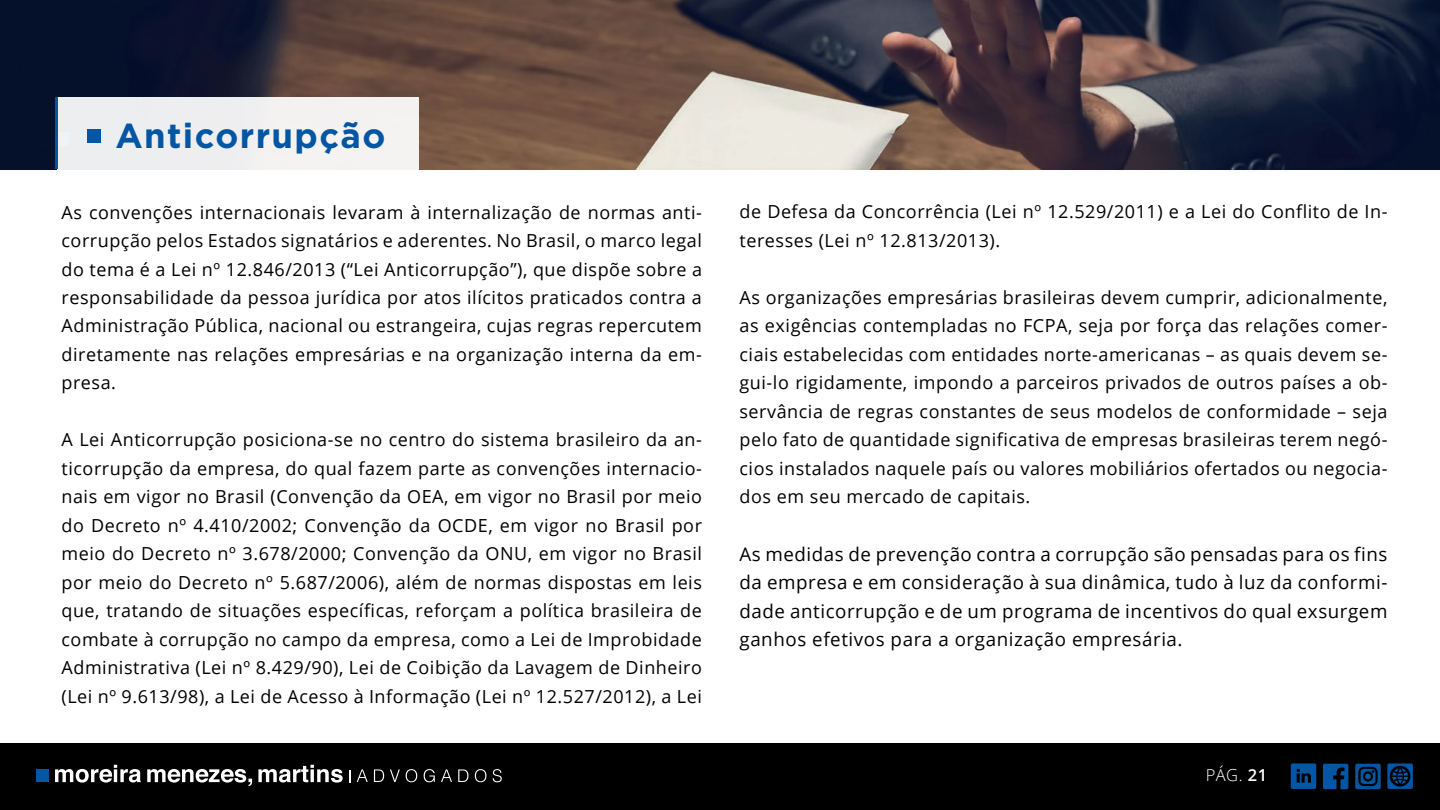
<style>
.page{position:relative;width:1440px;height:810px;background:#fff}
.page>*{position:absolute;margin:0;border:0;box-sizing:border-box;transform-origin:0 0}
.t1{font:700 34.65px "Gotham";letter-spacing:.04em;color:#0356a3}
.t2{font:18.75px/28.5px "Open Sans";letter-spacing:.03em;color:#000001;text-align:justify}
.t3{font:18px/28.5px "Open Sans";letter-spacing:.03em;color:#000001;text-align:justify}
</style>
<div class="page">
<div style="left:0;top:743px;width:1440px;height:67px;background:#000001"></div>
<div style="left:36px;top:769px;width:13px;height:13px;background:#0356a3"></div>
<svg style="left:55px;top:765px;width:86px;height:18px"></svg>
<svg style="left:147px;top:769px;width:105px;height:17px"></svg>
<svg style="left:258px;top:765px;width:85px;height:18px"></svg>
<svg style="left:357px;top:769px;width:11px;height:13px"></svg>
<svg style="left:374px;top:769px;width:10px;height:13px"></svg>
<svg style="left:390px;top:769px;width:10px;height:13px"></svg>
<svg style="left:406px;top:769px;width:11px;height:13px"></svg>
<svg style="left:424px;top:769px;width:11px;height:13px"></svg>
<svg style="left:441px;top:769px;width:11px;height:13px"></svg>
<svg style="left:458px;top:769px;width:10px;height:13px"></svg>
<svg style="left:475px;top:769px;width:11px;height:13px"></svg>
<svg style="left:493px;top:769px;width:9px;height:13px"></svg>
<svg style="left:349px;top:770px;width:1px;height:12px"></svg>
<svg style="left:1323px;top:764px;width:25px;height:25px"></svg>
<svg style="left:1291px;top:763px;width:25px;height:26px"></svg>
<svg style="left:1387px;top:763px;width:26px;height:26px"></svg>
<div style="left:1355px;top:764px;width:26px;height:25px;background:#03569f;border-radius:2px"></div>
<svg style="left:1358px;top:767px;width:20px;height:19px"></svg>
<img style="left:0;top:0;width:1440px;height:170px">
<div style="left:57px;top:98px;width:361px;height:73px;background:#eeeff0"></div>
<div style="left:87px;top:129px;width:13px;height:13px;background:#0356a3"></div>
<hr style="left:56px;top:98px;width:2px;height:72px;background:#0356a3">
<h1 class="t1" style="left:116px;top:116px;width:271px">Anticorrupção</h1>
<p class="t3" style="left:62px;top:197px;width:642px">As convenções internacionais levaram à internalização de normas anti&shy;corrupção pelos Estados signatários e aderentes. No Brasil, o marco legal do tema é a Lei nº 12.846/2013 (“Lei Anticorrupção”), que dispõe sobre a responsabilidade da pessoa jurídica por atos ilícitos praticados contra a Administração Pública, nacional ou estrangeira, cujas regras repercutem diretamente nas relações empresárias e na organização interna da em&shy;presa.</p>
<p class="t3" style="left:62px;top:425px;width:642px">A Lei Anticorrupção posiciona-se no centro do sistema brasileiro da an&shy;ticorrupção da empresa, do qual fazem parte as convenções internacio&shy;nais em vigor no Brasil (Convenção da OEA, em vigor no Brasil por meio do Decreto nº 4.410/2002; Convenção da OCDE, em vigor no Brasil por meio do Decreto nº 3.678/2000; Convenção da ONU, em vigor no Brasil por meio do Decreto nº 5.687/2006), além de normas dispostas em leis que, tratando de situações específicas, reforçam a política brasileira de combate à corrupção no campo da empresa, como a Lei de Improbidade Administrativa (Lei nº 8.429/90), Lei de Coibição da Lavagem de Dinheiro (Lei nº 9.613/98), a Lei de Acesso à Informação (Lei nº 12.527/2012), a Lei</p>
<p class="t3" style="left:740px;top:197px;width:650px">de Defesa da Concorrência (Lei nº 12.529/2011) e a Lei do Conflito de In&shy;teresses (Lei nº 12.813/2013).</p>
<p class="t3" style="left:740px;top:283px;width:650px">As organizações empresárias brasileiras devem cumprir, adicionalmente, as exigências contempladas no FCPA, seja por força das relações comer&shy;ciais estabelecidas com entidades norte-americanas – as quais devem se&shy;gui-lo rigidamente, impondo a parceiros privados de outros países a ob&shy;servância de regras constantes de seus modelos de conformidade – seja pelo fato de quantidade significativa de empresas brasileiras terem negó&shy;cios instalados naquele país ou valores mobiliários ofertados ou negocia&shy;dos em seu mercado de capitais.</p>
<p class="t2" style="left:740px;top:539px;width:650px">As medidas de prevenção contra a corrupção são pensadas para os fins da empresa e em consideração à sua dinâmica, tudo à luz da conformi&shy;dade anticorrupção e de um programa de incentivos do qual exsurgem ganhos efetivos para a organização empresária.</p>
</div>
